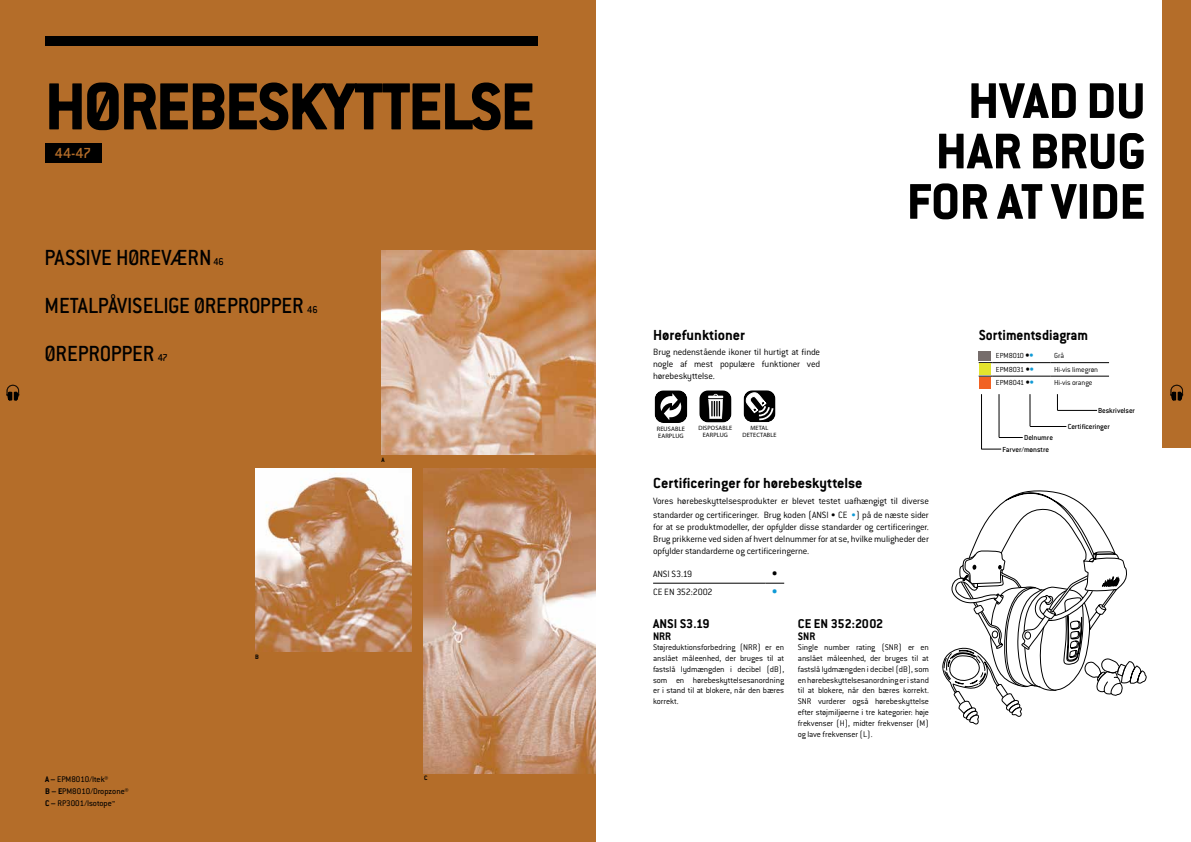
<style>
.page{position:relative;width:1191px;height:842px;background:#fff}
.page>*{position:absolute;margin:0;border:0;box-sizing:border-box;transform-origin:0 0}
.t1{font:800 73px "Conduit ITC Std";letter-spacing:-.03em;color:#000;scale:.94 1}
.t2{font:800 55px/50.4px "Conduit ITC Std";color:#000;text-align:right;scale:.94 1}
.t3{font:500 24px/48px "Conduit ITC Std";letter-spacing:-.01em;color:#000;scale:.94 1}
.t4{font:700 16px "Conduit ITC Std";color:#000}
.t5{font:700 16px "Conduit ITC Std";color:#000;scale:.94 1}
.t6{font:500 16px "Conduit ITC Std";color:#b46d29}
.t7{font:700 14px "Conduit ITC Std";color:#000}
.t8{font:700 12px "Conduit ITC Std";color:#000;scale:.94 1}
.t9{font:900 11.8px "Conduit ITC Std";color:#000;scale:.87 1}
.t10{font:900 11.8px "Conduit ITC Std";color:#0f9ad6;scale:.87 1}
.t11{font:300 10px/12px "Conduit ITC Std";letter-spacing:-.015em;color:#000;text-align:justify}
.t12{font:300 9px/10.8px "Conduit ITC Std";letter-spacing:-.015em;color:#000;text-align:justify}
.t13{font:9px/12px "Conduit ITC Std";color:#000}
.t14{font:300 8px "Conduit ITC Std";letter-spacing:-.01em;color:#000}
.t15{font:500 8px/12px "Conduit ITC Std";letter-spacing:-.01em;color:#000}
.t16{font:700 7px "Conduit ITC Std";color:#000}
.t17{font:6.4px/7.3px "Myriad Pro";letter-spacing:.02em;color:#000}
.t18{font:6.3px/7.2px "Myriad Pro";letter-spacing:.02em;color:#000;text-align:center}
.t19{font:6.2px/7.1px "Myriad Pro";letter-spacing:.02em;color:#000;text-align:center}
.s1{font-size:11px}
.s2{font-weight:700}
.s3{font-weight:900;font-size:9.2px}
.s4{font-weight:900;font-size:9.2px;color:#0f9ad6}
.s5{font-weight:400}
.s6{font-weight:400;color:#0f9ad6}
</style>
<div class="page">
<div style="left:0;top:0;width:595px;height:842px;background:#b46d29"></div>
<img style="left:423px;top:469px;width:172px;height:304px">
<div style="left:45px;top:143px;width:56px;height:20px;background:#000"></div>
<div style="left:45px;top:36px;width:493px;height:9px;background:#000"></div>
<hr style="left:998px;top:394px;width:1px;height:43px;background:#000">
<hr style="left:981px;top:394px;width:1px;height:55px;background:#000">
<hr style="left:1029px;top:394px;width:1px;height:32px;background:#000">
<svg style="left:1057px;top:394px;width:1px;height:16px"></svg>
<svg style="left:999px;top:437px;width:23px;height:1px"></svg>
<svg style="left:981px;top:449px;width:20px;height:1px"></svg>
<hr style="left:1030px;top:426px;width:36px;height:1px;background:#000">
<hr style="left:1057px;top:410px;width:40px;height:1px;background:#000">
<hr style="left:992px;top:362px;width:58px;height:1px;background:#000">
<hr style="left:1050px;top:362px;width:59px;height:1px;background:#000">
<svg style="left:978px;top:376px;width:14px;height:1px"></svg>
<hr style="left:992px;top:376px;width:58px;height:1px;background:#000">
<hr style="left:1050px;top:376px;width:59px;height:1px;background:#000">
<svg style="left:978px;top:351px;width:14px;height:12px"></svg>
<div style="left:978px;top:364px;width:12px;height:11px;background:#e3e42d"></div>
<div style="left:978px;top:377px;width:12px;height:12px;background:#f16122"></div>
<svg style="left:654px;top:390px;width:33px;height:33px"></svg>
<svg style="left:699px;top:390px;width:32px;height:32px"></svg>
<svg style="left:743px;top:390px;width:32px;height:32px"></svg>
<img style="left:382px;top:250px;width:213px;height:204px">
<img style="left:255px;top:469px;width:156px;height:182px">
<hr style="left:653px;top:583px;width:112px;height:1px;background:#000">
<svg style="left:765px;top:583px;width:19px;height:1px"></svg>
<svg style="left:942px;top:490px;width:204px;height:235px"></svg>
<div style="left:1162px;top:0;width:29px;height:447px;background:#b46d29"></div>
<svg style="left:1170px;top:385px;width:13px;height:16px"></svg>
<svg style="left:6px;top:385px;width:13px;height:16px"></svg>
<h1 class="t1" style="left:45px;top:62px;width:523px">HØREBESKYTTELSE</h1>
<h3 class="t6" style="left:55px;top:143px;width:38px">44-47</h3>
<h3 class="t3" style="left:45px;top:233px;width:292px">PASSIVE HØREVÆRN <span class="s1">46<br></span>METALPÅVISELIGE ØREPROPPER <span class="s1">46<br></span>ØREPROPPER <span class="s1">47</span></h3>
<p class="t16" style="left:381px;top:456px;width:5px">A</p>
<p class="t13" style="left:45px;top:773px;width:85px"><span class="s2">A –</span> EPM8010/Itek®<br><span class="s2">B – E</span>PM8010/Dropzone®<br><span class="s2">C –</span> RP3001/Isotope™</p>
<p class="t16" style="left:255px;top:652px;width:5px">B</p>
<p class="t16" style="left:424px;top:773px;width:5px">C</p>
<h3 class="t4" style="left:653px;top:325px;width:94px">Hørefunktioner</h3>
<p class="t11" style="left:653px;top:346px;width:169px">Brug nedenstående ikoner til hurtigt at finde nogle af mest populære funktioner ved hørebeskyttelse.</p>
<p class="t17" style="left:657px;top:425px;width:30px">REUSABLE<br>EARPLUG</p>
<p class="t18" style="left:698px;top:424px;width:35px">DISPOSABLE<br>EARPLUG</p>
<p class="t19" style="left:742px;top:424px;width:36px">METAL<br>DETECTABLE</p>
<h2 class="t2" style="left:907px;top:74px;width:255px">HVAD DU<br>HAR BRUG<br>FOR AT VIDE</h2>
<h3 class="t5" style="left:978px;top:325px;width:118px">Sortimentsdiagram</h3>
<p class="t14" style="left:996px;top:351px;width:39px">EPM8010 <span class="s3">•</span><span class="s4">•</span></p>
<p class="t14" style="left:1054px;top:351px;width:11px">Grå</p>
<p class="t14" style="left:996px;top:365px;width:39px">EPM8031 <span class="s3">•</span><span class="s4">•</span></p>
<p class="t14" style="left:1054px;top:365px;width:45px">Hi-vis limegrøn</p>
<p class="t14" style="left:996px;top:378px;width:39px">EPM8041 <span class="s3">•</span><span class="s4">•</span></p>
<p class="t14" style="left:1054px;top:378px;width:40px">Hi-vis orange</p>
<p class="t15" style="left:1098px;top:404px;width:38px">Beskrivelser</p>
<p class="t15" style="left:1002px;top:431px;width:52px;text-indent:22px">Delnumre<br>Farver/mønstre</p>
<p class="t15" style="left:1067px;top:420px;width:43px">Certificeringer</p>
<h3 class="t4" style="left:653px;top:474px;width:211px">Certificeringer for hørebeskyttelse</h3>
<p class="t11" style="left:653px;top:493px;width:277px;line-height:14.4px">Vores hørebeskyttelsesprodukter er blevet testet uafhængigt til diverse standarder og certificeringer. Brug koden (ANSI <span class="s5">•</span> CE <span class="s6">•</span>) på de næste sider</p>
<p class="t11" style="left:653px;top:521px;width:277px">for at se produktmodeller, der opfylder disse standarder og certificeringer.<br>Brug prikkerne ved siden af hvert delnummer for at se, hvilke muligheder der opfylder standarderne og certificeringerne.</p>
<p class="t11" style="left:653px;top:568px;width:41px">ANSI S3.19</p>
<h3 class="t9" style="left:772px;top:567px;width:7px">•</h3>
<p class="t11" style="left:653px;top:586px;width:61px">CE EN 352:2002</p>
<h3 class="t10" style="left:772px;top:585px;width:7px">•</h3>
<h3 class="t8" style="left:653px;top:629px;width:21px">NRR</h3>
<p class="t12" style="left:653px;top:642px;width:133px">Støjreduktionsforbedring (NRR) er en anslået måleenhed, der bruges til at fastslå lydmængden i decibel (dB), som en hørebeskyttelsesanordning er i stand til at blokere, når den bæres korrekt.</p>
<h3 class="t7" style="left:653px;top:615px;width:58px">ANSI S3.19</h3>
<h3 class="t7" style="left:798px;top:615px;width:87px">CE EN 352:2002</h3>
<h3 class="t8" style="left:798px;top:629px;width:20px">SNR</h3>
<p class="t12" style="left:798px;top:642px;width:133px">Single number rating (SNR) er en anslået måleenhed, der bruges til at fastslå lydmængden i decibel (dB), som en hørebeskyttelsesanordning er i stand til at blokere, når den bæres korrekt.<br>SNR vurderer også hørebeskyttelse efter støjmiljøerne i tre kategorier: høje frekvenser (H), midter frekvenser (M) og lave frekvenser (L).</p>
</div>
